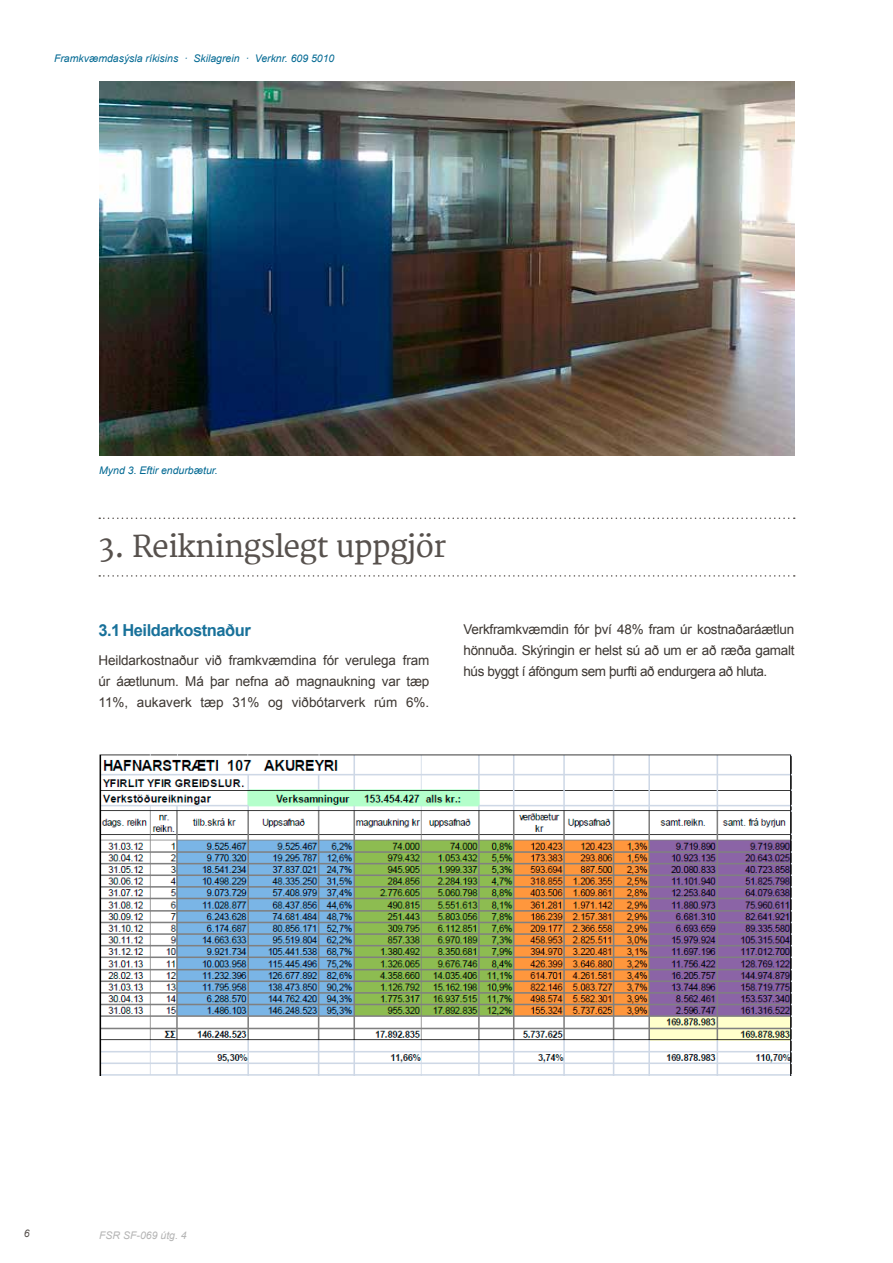
<style>
.page{position:relative;width:893px;height:1263px;background:#fff}
.page>*{position:absolute;margin:0;border:0;box-sizing:border-box;transform-origin:0 0}
.t1{font:30px "Merriweather";color:#57514d}
.t2{font:700 16.5px "Arial";letter-spacing:-.03em;color:#18719a}
.t3{font:13.5px/21px "Arial";letter-spacing:-.025em;color:#3d3732;text-align:justify}
.t4{font:italic 10.5px "Arial";color:#006892}
.t5{font:italic 10.5px "Arial";color:#b4b4b4}
.t6{font:italic 10.5px "Arial";color:#57514d}
</style>
<div class="page">
<svg style="left:99px;top:575px;width:696px;height:2px"></svg>
<svg style="left:99px;top:517px;width:696px;height:2px"></svg>
<img style="left:99px;top:81px;width:695px;height:374px">
<img style="left:99px;top:754px;width:693px;height:322px">
<p class="t4" style="left:54px;top:51px;width:282px">Framkvæmdasýsla ríkisins · Skilagrein · Verknr. 609 5010</p>
<p class="t4" style="left:99px;top:464px;width:120px">Mynd 3. Eftir endurbætur.</p>
<h1 class="t1" style="left:99px;top:521px;width:348px">3. Reikningslegt uppgjör</h1>
<p class="t2" style="left:98px;top:619px;width:154px">3.1Heildarkostnaður</p>
<p class="t3" style="left:98px;top:650px;width:332px">Heildarkostnaður við framkvæmdina fór verulega fram úr áætlunum. Má þar nefna að magnaukning var tæp 11%, aukaverk tæp 31% og viðbótarverk rúm 6%.</p>
<p class="t3" style="left:463px;top:618px;width:332px">Verkframkvæmdin fór því 48% fram úr kostnaðaráætlun hönnuða. Skýringin er helst sú að um er að ræða gamalt hús byggt í áföngum sem þurfti að endurgera að hluta.</p>
<p class="t6" style="left:24px;top:1227px;width:7px">6</p>
<p class="t5" style="left:99px;top:1228px;width:89px">FSR SF-069 útg. 4</p>
</div>
